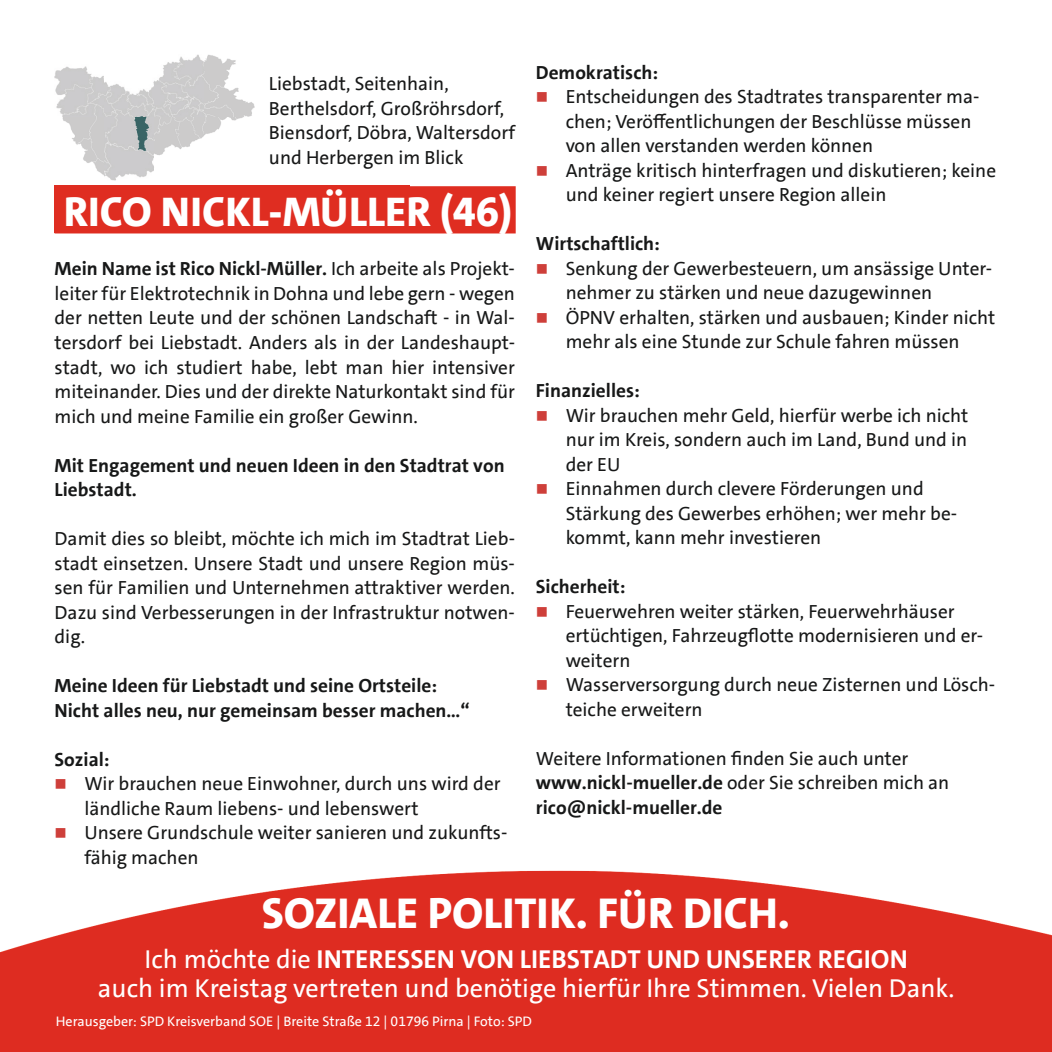
<style>
.page{position:relative;width:1052px;height:1052px;background:#fff}
.page>*{position:absolute;margin:0;border:0;box-sizing:border-box;transform-origin:0 0}
.t1{font:800 43.75px "SPD The Sans";color:#fff}
.t2{font:800 42px "SPD The Sans";color:#fff}
.t3{font:26.25px/29.8px "SPD The Sans";color:#fff;text-align:center}
.t4{font:19.25px/24.5px "SPD The Sans";color:#171818}
.t5{font:700 19.25px/24.5px "SPD The Sans";color:#171818}
.t6{font:14px "SPD The Sans";color:#fff}
.s1{font-weight:700}
.s2{color:#ce3f3a}
</style>
<div class="page">
<img style="left:0;top:870px;width:1052px;height:182px">
<div style="left:55px;top:185px;width:355px;height:47px;background:#df2d21"></div>
<img style="left:55px;top:55px;width:199px;height:125px">
<div style="left:55px;top:186px;width:461px;height:47px;background:#df2d21"></div>
<p class="t4" style="left:269px;top:72px;width:248px">Liebstadt, Seitenhain,<br>Berthelsdorf, Großröhrsdorf,<br>Biensdorf, Döbra, Waltersdorf und Herbergen im Blick</p>
<h2 class="t2" style="left:64px;top:184px;width:450px">RICO NICKL-MÜLLER (46)</h2>
<p class="t4" style="left:55px;top:257px;width:462px;text-align:justify"><span class="s1">Mein Name ist Rico Nickl-Müller.</span> Ich arbeite als Projekt&shy;leiter für Elektrotechnik in Dohna und lebe gern - wegen der netten Leute und der schönen Landschaft - in Wal&shy;tersdorf bei Liebstadt. Anders als in der Landeshaupt&shy;stadt, wo ich studiert habe, lebt man hier intensiver miteinander. Dies und der direkte Naturkontakt sind für mich und meine Familie ein großer Gewinn.</p>
<p class="t5" style="left:55px;top:453px;width:451px">Mit Engagement und neuen Ideen in den Stadtrat von<br>Liebstadt.</p>
<p class="t4" style="left:55px;top:526px;width:462px;text-align:justify">Damit dies so bleibt, möchte ich mich im Stadtrat Lieb&shy;stadt einsetzen. Unsere Stadt und unsere Region müs&shy;sen für Familien und Unternehmen attraktiver werden.<br>Dazu sind Verbesserungen in der Infrastruktur notwen&shy;dig.</p>
<p class="t5" style="left:55px;top:673px;width:417px">Meine Ideen für Liebstadt und seine Ortsteile:<br>Nicht alles neu, nur gemeinsam besser machen…“</p>
<p class="t5" style="left:55px;top:747px;width:57px">Sozial:</p>
<p class="t4" style="left:84px;top:771px;width:418px;text-indent:-30px"><span class="s2">■</span> Wir brauchen neue Einwohner, durch uns wird der ländliche Raum liebens- und lebenswert</p>
<p class="t4" style="left:84px;top:820px;width:424px;text-indent:-30px"><span class="s2">■</span> Unsere Grundschule weiter sanieren und zukunfts&shy;fähig machen</p>
<p class="t5" style="left:536px;top:60px;width:124px">Demokratisch:</p>
<p class="t4" style="left:566px;top:85px;width:415px;text-indent:-30px"><span class="s2">■</span> Entscheidungen des Stadtrates transparenter ma&shy;chen; Veröffentlichungen der Beschlüsse müssen von allen verstanden werden können</p>
<p class="t4" style="left:566px;top:158px;width:432px;text-indent:-30px"><span class="s2">■</span> Anträge kritisch hinterfragen und diskutieren; keine und keiner regiert unsere Region allein</p>
<p class="t5" style="left:536px;top:232px;width:126px">Wirtschaftlich:</p>
<p class="t4" style="left:566px;top:256px;width:428px;text-indent:-30px"><span class="s2">■</span> Senkung der Gewerbesteuern, um ansässige Unter&shy;nehmer zu stärken und neue dazugewinnen</p>
<p class="t4" style="left:536px;top:305px;width:461px;text-align:center"><span class="s2">■</span> ÖPNV erhalten, stärken und ausbauen; Kinder nicht mehr als eine Stunde zur Schule fahren müssen</p>
<p class="t5" style="left:536px;top:379px;width:105px">Finanzielles:</p>
<p class="t4" style="left:566px;top:403px;width:404px;text-align:justify;text-indent:-30px"><span class="s2">■</span> Wir brauchen mehr Geld, hierfür werbe ich nicht nur im Kreis, sondern auch im Land, Bund und in der EU</p>
<p class="t4" style="left:566px;top:477px;width:393px;text-indent:-30px"><span class="s2">■</span> Einnahmen durch clevere Förderungen und<br>Stärkung des Gewerbes erhöhen; wer mehr be&shy;kommt, kann mehr investieren</p>
<p class="t5" style="left:536px;top:575px;width:91px">Sicherheit:</p>
<p class="t4" style="left:566px;top:599px;width:419px;text-indent:-30px"><span class="s2">■</span> Feuerwehren weiter stärken, Feuerwehrhäuser ertüchtigen, Fahrzeugflotte modernisieren und er&shy;weitern</p>
<p class="t4" style="left:566px;top:673px;width:431px;text-indent:-30px"><span class="s2">■</span> Wasserversorgung durch neue Zisternen und Lösch&shy;teiche erweitern</p>
<p class="t4" style="left:536px;top:746px;width:415px">Weitere Informationen finden Sie auch unter <span class="s1">www.nickl-mueller.de</span> oder Sie schreiben mich an <span class="s1">rico@nickl-mueller.de</span></p>
<h1 class="t1" style="left:262px;top:885px;width:530px">SOZIALE POLITIK. FÜR DICH.</h1>
<h3 class="t3" style="left:98px;top:944px;width:858px">Ich möchte die <span class="s1">INTERESSEN VON LIEBSTADT UND UNSERER REGION<br></span>auch im Kreistag vertreten und benötige hierfür Ihre Stimmen. Vielen Dank.</h3>
<p class="t6" style="left:56px;top:1012px;width:478px">Herausgeber: SPD Kreisverband SOE | Breite Straße 12 | 01796 Pirna | Foto: SPD</p>
</div>
